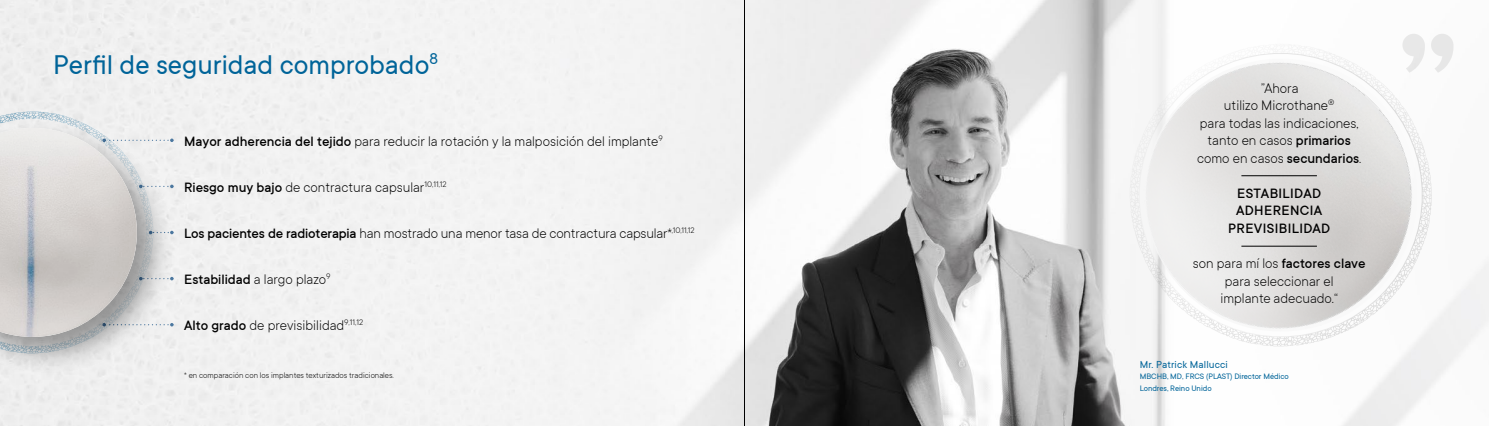
<style>
.page{position:relative;width:1489px;height:426px;background:#fff}
.page>*{position:absolute;margin:0;border:0;box-sizing:border-box;transform-origin:0 0}
.t1{font:30px "TT Commons";color:#006499}
.t2{font:300 15px/17.5px "TT Commons";color:#000;text-align:center}
.t3{font:500 15px/17.5px "TT Commons";letter-spacing:.025em;color:#000;text-align:center}
.t4{font:500 15px "TT Commons";color:#000}
.t5{font:11.25px "TT Commons";letter-spacing:.01em;color:#006499}
.t6{font:300 8.75px "TT Commons";color:#000}
.t7{font:8.75px/11.2px "TT Commons";letter-spacing:-.005em;color:#006499}
.s1{font-weight:500}
.s2{font-weight:300}
</style>
<div class="page">
<img style="left:0;top:0;width:1488px;height:425px">
<img style="left:1077px;top:0;width:403px;height:396px">
<svg style="left:1125px;top:39px;width:311px;height:312px"></svg>
<hr style="left:1241px;top:175px;width:75px;height:1px;background:#000">
<hr style="left:1241px;top:246px;width:75px;height:1px;background:#000">
<div style="left:0;top:120px;width:175px;height:255px;background:#000;opacity:.3"></div>
<svg style="left:0;top:111px;width:153px;height:242px"></svg>
<hr style="left:744px;top:0;width:1px;height:425px;background:#000">
<h1 class="t1" style="left:53px;top:49px;width:386px">Perfil de seguridad comprobado<sup>8</sup></h1>
<p class="t2" style="left:184px;top:132px;width:480px"><span class="s1">Mayor adherencia del tejido</span> para reducir la rotación y la malposición del implante<sup>9</sup></p>
<p class="t2" style="left:184px;top:178px;width:264px"><span class="s1">Riesgo muy bajo</span> de contractura capsular<sup>10,11,12</sup></p>
<p class="t2" style="left:184px;top:224px;width:512px"><span class="s1">Los pacientes de radioterapia</span> han mostrado una menor tasa de contractura capsular*<sup>,10,11,12</sup></p>
<p class="t4" style="left:184px;top:271px;width:148px">Estabilidad <span class="s2">a largo plazo</span><sup>9</sup></p>
<p class="t2" style="left:184px;top:316px;width:180px"><span class="s1">Alto grado</span> de previsibilidad<sup>9,11,12</sup></p>
<p class="t6" style="left:184px;top:370px;width:211px">* en comparación con los implantes texturizados tradicionales.</p>
<p class="t2" style="left:1196px;top:79px;width:166px">”Ahora<br>utilizo Microthane<sup>®<br></sup>para todas las indicaciones, tanto en casos <span class="s1">primarios </span>como en casos <span class="s1">secundarios</span>.</p>
<p class="t3" style="left:1227px;top:184px;width:104px">ESTABILIDAD<br>ADHERENCIA<br>PREVISIBILIDAD</p>
<p class="t2" style="left:1192px;top:254px;width:174px">son para mí los <span class="s1">factores clave </span>para seleccionar el<br>implante adecuado.“</p>
<p class="t5" style="left:1139px;top:358px;width:90px">Mr. Patrick Mallucci</p>
<p class="t7" style="left:1139px;top:371px;width:150px">MBCHB, MD, FRCS (PLAST) Director Médico<br>Londres, Reino Unido</p>
</div>
